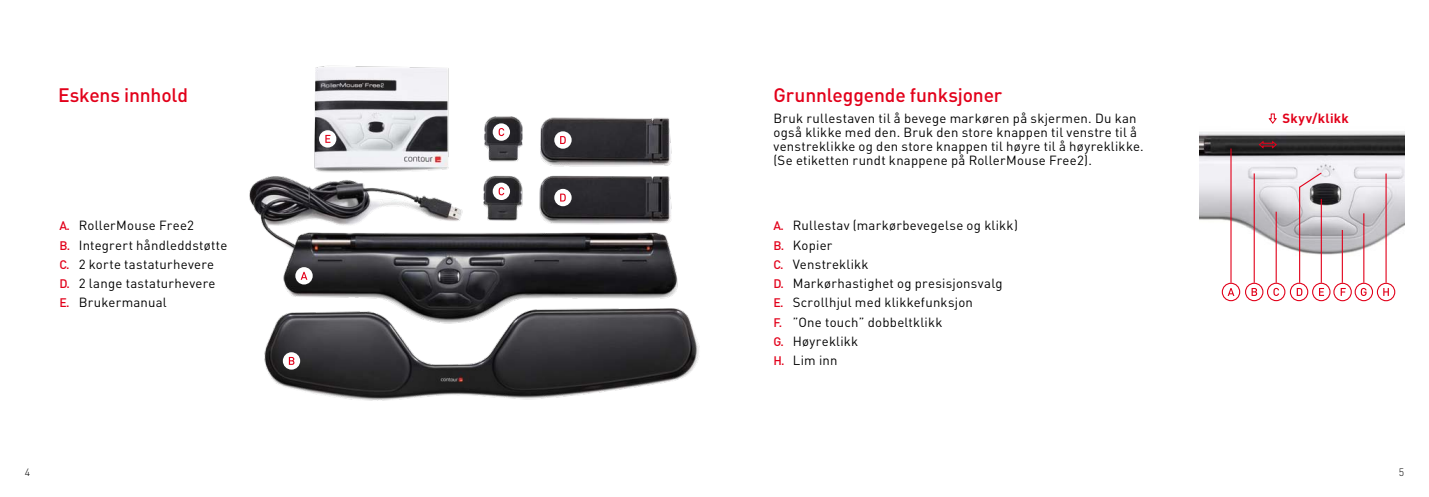
<style>
.page{position:relative;width:1429px;height:497px;background:#fff}
.page>*{position:absolute;margin:0;border:0;box-sizing:border-box;transform-origin:0 0}
.t1{font:500 19.25px "DIN";letter-spacing:-.01em;color:#e2001a}
.t2{font:13.12px/19.2px "DIN";letter-spacing:.02em;color:#000}
.t3{font:700 13.12px "DIN";letter-spacing:.025em;color:#e2001a}
.t4{font:300 10.5px "DIN";color:#000}
.s1{font-weight:500;font-size:12.25px;color:#e2001a}
</style>
<div class="page">
<img style="left:249px;top:66px;width:451px;height:335px">
<img style="left:1199px;top:131px;width:205px;height:155px">
<svg style="left:1258px;top:140px;width:19px;height:9px"></svg>
<hr style="left:1230px;top:148px;width:1px;height:134px;background:#e2001a">
<svg style="left:1222px;top:283px;width:17px;height:17px"></svg>
<div style="left:1221px;top:282px;width:19px;height:19px;border:1px solid #e2001a;border-radius:50%"></div>
<svg style="left:1227px;top:287px;width:7px;height:8px"></svg>
<hr style="left:1341px;top:230px;width:2px;height:52px;background:#e2001a">
<svg style="left:1245px;top:283px;width:18px;height:17px"></svg>
<div style="left:1245px;top:282px;width:18px;height:19px;border:1px solid #e2001a;border-radius:50%"></div>
<svg style="left:1251px;top:287px;width:6px;height:8px"></svg>
<svg style="left:1290px;top:283px;width:17px;height:17px"></svg>
<div style="left:1290px;top:282px;width:18px;height:19px;border:1px solid #e2001a;border-radius:50%"></div>
<svg style="left:1312px;top:283px;width:18px;height:17px"></svg>
<div style="left:1312px;top:282px;width:18px;height:19px;border:1px solid #e2001a;border-radius:50%"></div>
<svg style="left:1334px;top:283px;width:17px;height:17px"></svg>
<div style="left:1333px;top:282px;width:19px;height:19px;border:1px solid #e2001a;border-radius:50%"></div>
<svg style="left:1340px;top:287px;width:5px;height:8px"></svg>
<svg style="left:1355px;top:283px;width:17px;height:17px"></svg>
<div style="left:1354px;top:282px;width:19px;height:19px;border:1px solid #e2001a;border-radius:50%"></div>
<svg style="left:1360px;top:287px;width:6px;height:8px"></svg>
<svg style="left:1377px;top:283px;width:17px;height:17px"></svg>
<div style="left:1377px;top:282px;width:18px;height:19px;border:1px solid #e2001a;border-radius:50%"></div>
<svg style="left:1383px;top:287px;width:6px;height:8px"></svg>
<svg style="left:1267px;top:283px;width:18px;height:17px"></svg>
<div style="left:1267px;top:282px;width:18px;height:19px;border:1px solid #e2001a;border-radius:50%"></div>
<svg style="left:1273px;top:287px;width:6px;height:8px"></svg>
<hr style="left:1385px;top:173px;width:1px;height:109px;background:#e2001a">
<hr style="left:1363px;top:213px;width:1px;height:69px;background:#e2001a">
<svg style="left:1296px;top:171px;width:28px;height:124px"></svg>
<hr style="left:1275px;top:211px;width:1px;height:71px;background:#e2001a">
<hr style="left:1253px;top:173px;width:1px;height:109px;background:#e2001a">
<svg style="left:1268px;top:113px;width:9px;height:11px"></svg>
<div style="left:295px;top:267px;width:18px;height:17px;background:#fff;border-radius:50%"></div>
<svg style="left:301px;top:271px;width:6px;height:8px"></svg>
<svg style="left:283px;top:352px;width:17px;height:17px"></svg>
<svg style="left:289px;top:356px;width:5px;height:8px"></svg>
<div style="left:554px;top:131px;width:18px;height:17px;background:#fff;border-radius:50%"></div>
<svg style="left:560px;top:136px;width:6px;height:8px"></svg>
<div style="left:554px;top:189px;width:18px;height:17px;background:#fff;border-radius:50%"></div>
<svg style="left:560px;top:193px;width:6px;height:8px"></svg>
<div style="left:319px;top:130px;width:17px;height:17px;background:#fff;border-radius:50%"></div>
<svg style="left:325px;top:135px;width:5px;height:8px"></svg>
<div style="left:493px;top:123px;width:17px;height:17px;background:#fff;border-radius:50%"></div>
<svg style="left:498px;top:128px;width:6px;height:8px"></svg>
<div style="left:493px;top:182px;width:17px;height:18px;background:#fff;border-radius:50%"></div>
<svg style="left:498px;top:187px;width:6px;height:8px"></svg>
<h1 class="t1" style="left:58px;top:83px;width:132px">Eskens innhold</h1>
<h1 class="t1" style="left:773px;top:83px;width:230px">Grunnleggende funksjoner</h1>
<p class="t2" style="left:773px;top:111px;width:372px;line-height:14px">Bruk rullestaven til å bevege markøren på skjermen. Du kan også klikke med den. Bruk den store knappen til venstre til å venstreklikke og den store knappen til høyre til å høyreklikke. (Se etiketten rundt knappene på RollerMouse Free2).</p>
<p class="t2" style="left:60px;top:215px;width:169px"><span class="s1">A.</span> RollerMouse Free2<br><span class="s1">B.</span> Integrert håndleddstøtte<br><span class="s1">C.</span> 2 korte tastaturhevere<br><span class="s1">D.</span> 2 lange tastaturhevere<br><span class="s1">E.</span> Brukermanual</p>
<p class="t2" style="left:773px;top:215px;width:246px"><span class="s1">A.</span> Rullestav (markørbevegelse og klikk)<br><span class="s1">B.</span> Kopier<br><span class="s1">C.</span> Venstreklikk<br><span class="s1">D.</span> Markørhastighet og presisjonsvalg<br><span class="s1">E.</span> Scrollhjul med klikkefunksjon<br><span class="s1">F.</span> ”One touch” dobbeltklikk<br><span class="s1">G.</span> Høyreklikk<br><span class="s1">H.</span> Lim inn</p>
<p class="t3" style="left:1282px;top:110px;width:68px">Skyv/klikk</p>
<p class="t4" style="left:25px;top:465px;width:7px">4</p>
<p class="t4" style="left:1398px;top:465px;width:7px">5</p>
</div>
